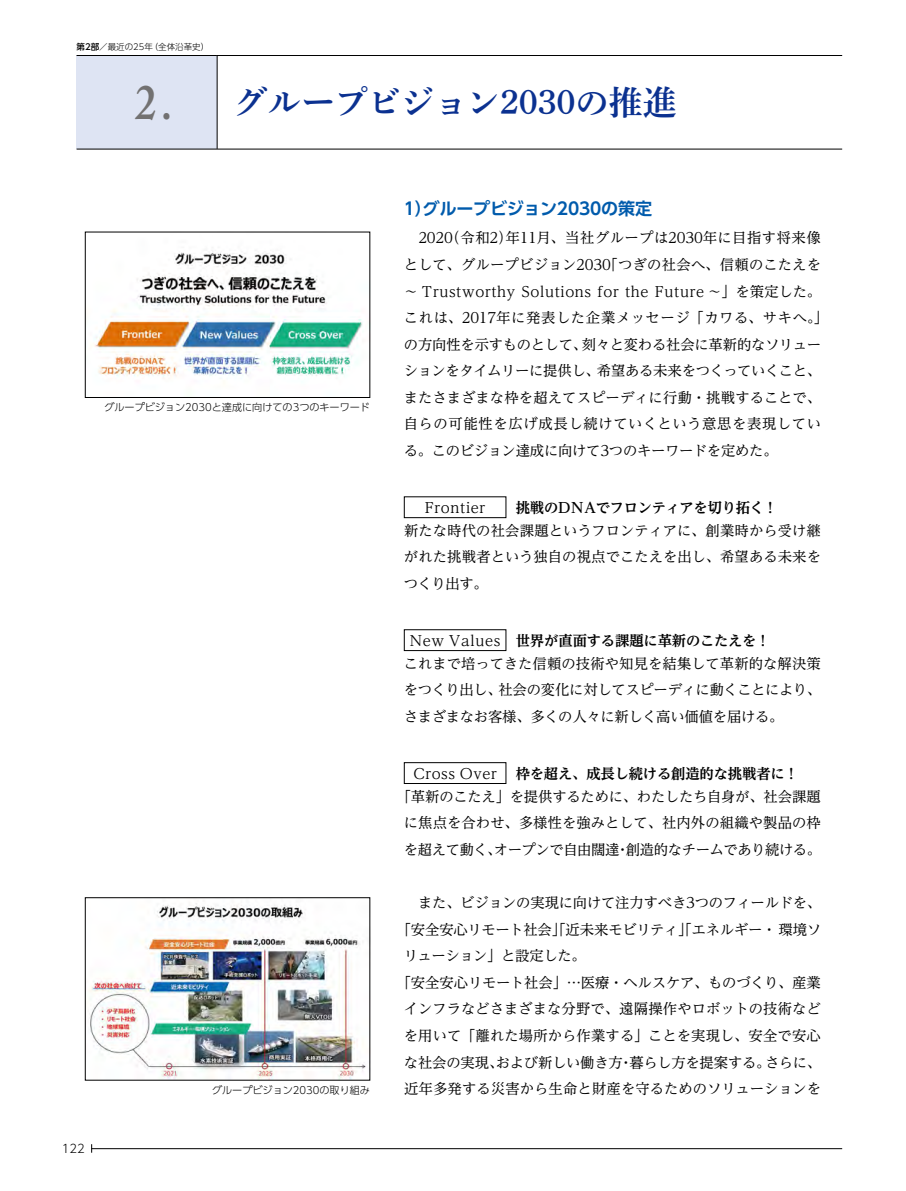
<style>
.page{position:relative;width:906px;height:1191px;background:#fff}
.page>*{position:absolute;margin:0;border:0;box-sizing:border-box;transform-origin:0 0}
.t1{font:34.05px "Shuei Min Pr 6 N B";letter-spacing:-.015em;color:#0b3190}
.t2{font:700 16.95px "UD Shin Go Pro De";letter-spacing:-.01em;color:#005bac}
.t3{font:14.4px/26.5px "UD Reimin Pr 6 N";letter-spacing:-.005em;color:#000}
.t4{font:700 14.4px "UD Reimin Pr 6 N";letter-spacing:-.015em;color:#000}
.t5{font:14.4px "UD Reimin Pr 6 N";letter-spacing:-.025em;color:#000}
.t6{font:14.4px "UD Reimin Pr 6 N";letter-spacing:.04em;color:#000}
.t7{font:14.4px "UD Reimin Pr 6 N";letter-spacing:.045em;color:#000}
.t8{font:300 11.7px "UD Shin Go Pro";color:#000}
.t9{font:300 10.05px "UD Shin Go Pro";color:#000}
.t10{font:300 8.55px "UD Shin Go Pro";color:#000}
.s1{font-weight:500}
.s2{font-family:"Adobe Caslon Pro";font-weight:600;font-size:48.9px;color:#727171}
.s3{font-weight:700}
</style>
<div class="page">
<hr style="left:77px;top:55px;width:765px;height:1px;background:#000">
<hr style="left:91px;top:1148px;width:751px;height:1px;background:#000">
<div style="left:404px;top:496px;width:102px;height:22px;border:1px solid #000"></div>
<div style="left:404px;top:629px;width:102px;height:22px;border:1px solid #000"></div>
<div style="left:404px;top:762px;width:102px;height:21px;border:1px solid #000"></div>
<div style="left:77px;top:55px;width:140px;height:94px;background:#dee4f3"></div>
<hr style="left:77px;top:149px;width:765px;height:1px;background:#000">
<hr style="left:77px;top:55px;width:140px;height:1px;background:#000">
<hr style="left:217px;top:55px;width:1px;height:94px;background:#000">
<img style="left:94px;top:250px;width:269px;height:128px">
<div style="left:85px;top:232px;width:285px;height:166px;border:1px solid #000"></div>
<img style="left:89px;top:903px;width:277px;height:175px">
<div style="left:85px;top:897px;width:285px;height:183px;border:1px solid #000"></div>
<p class="t10" style="left:77px;top:40px;width:134px"><span class="s1">第2部／</span>最近の25年（全体沿革史）</p>
<h1 class="t1" style="left:135px;top:83px;width:543px"><span class="s2">2.</span> グループビジョン2030の推進</h1>
<p class="t9" style="left:104px;top:399px;width:267px">グループビジョン2030と達成に向けての3つのキーワード</p>
<p class="t8" style="left:62px;top:1139px;width:25px">122</p>
<p class="t9" style="left:212px;top:1081px;width:159px">グループビジョン2030の取り組み</p>
<p class="t2" style="left:404px;top:195px;width:250px">1）グループビジョン2030の策定</p>
<p class="t3" style="left:404px;top:224px;width:426px">　2020（令和2）年11月、当社グループは2030年に目指す将来像として、グループビジョン2030「つぎの社会へ、信頼のこたえを～ Trustworthy Solutions for the Future ～」を策定した。これは、2017年に発表した企業メッセージ「カワる、サキへ。」の方向性を示すものとして、刻々と変わる社会に革新的なソリューションをタイムリーに提供し、希望ある未来をつくっていくこと、またさまざまな枠を超えてスピーディに行動・挑戦することで、自らの可能性を広げ成長し続けていくという意思を表現している。このビジョン達成に向けて3つのキーワードを定めた。</p>
<p class="t7" style="left:425px;top:495px;width:62px">Frontier</p>
<p class="t4" style="left:515px;top:495px;width:263px">挑戦のDNAでフロンティアを切り拓く！</p>
<p class="t3" style="left:404px;top:516px;width:419px;text-align:justify">新たな時代の社会課題というフロンティアに、創業時から受け継がれた挑戦者という独自の視点でこたえを出し、希望ある未来をつくり出す。</p>
<p class="t3" style="left:404px;top:628px;width:418px;line-height:23.1px;text-indent:6px">New Values <span class="s3">世界が直面する課題に革新のこたえを！<br></span>これまで培ってきた信頼の技術や知見を結集して革新的な解決策</p>
<p class="t3" style="left:404px;top:676px;width:419px">をつくり出し、社会の変化に対してスピーディに動くことにより、さまざまなお客様、多くの人々に新しく高い価値を届ける。</p>
<p class="t6" style="left:413px;top:761px;width:85px">Cross Over</p>
<p class="t4" style="left:516px;top:761px;width:284px">枠を超え、成長し続ける創造的な挑戦者に！</p>
<p class="t3" style="left:397px;top:782px;width:426px;text-align:center">「革新のこたえ」を提供するために、わたしたち自身が、社会課題に焦点を合わせ、多様性を強みとして、社内外の組織や製品の枠を超えて動く、オープンで自由闊達・創造的なチームであり続ける。</p>
<p class="t3" style="left:404px;top:889px;width:418px">　また、ビジョンの実現に向けて注力すべき3つのフィールドを、</p>
<p class="t3" style="left:397px;top:915px;width:426px">「安全安心リモート社会」「近未来モビリティ」「エネルギー・ 環境ソ</p>
<p class="t5" style="left:404px;top:944px;width:184px">リューション」と設定した。</p>
<p class="t3" style="left:397px;top:968px;width:426px">「安全安心リモート社会」…医療・ヘルスケア、ものづくり、産業</p>
<p class="t3" style="left:404px;top:995px;width:418px">インフラなどさまざまな分野で、遠隔操作やロボットの技術など</p>
<p class="t3" style="left:404px;top:1021px;width:418px">を用いて「離れた場所から作業する」ことを実現し、安全で安心</p>
<p class="t3" style="left:404px;top:1048px;width:419px">な社会の実現、および新しい働き方・暮らし方を提案する。さらに、</p>
<p class="t3" style="left:404px;top:1075px;width:418px">近年多発する災害から生命と財産を守るためのソリューションを</p>
</div>
